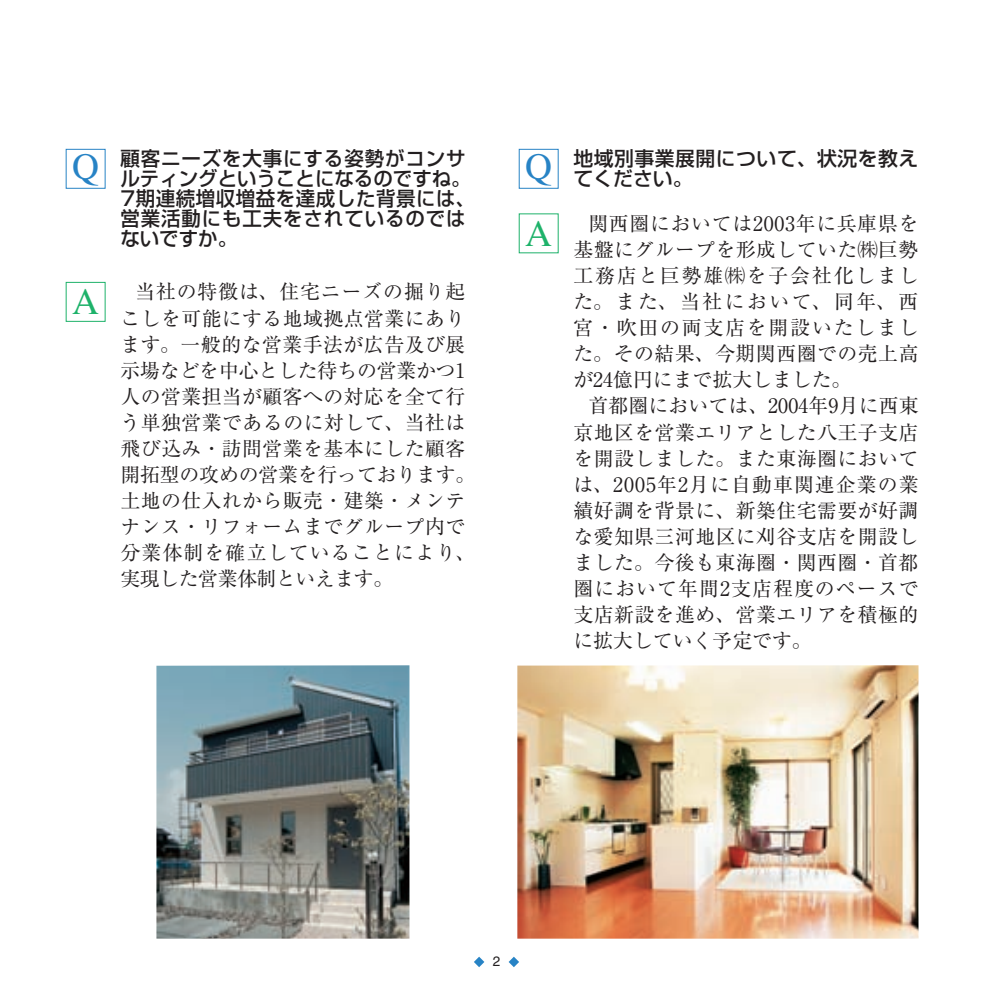
<style>
.page{position:relative;width:993px;height:993px;background:#fff}
.page>*{position:absolute;margin:0;border:0;box-sizing:border-box;transform-origin:0 0}
.t1{font:37.27px "Times LT Std";color:#2783c5}
.t2{font:37.27px "Times LT Std";color:#1eb26a}
.t3{font:19.78px/26.1px "Ryumin Pro";letter-spacing:.025em;color:#231f20;text-align:justify}
.t4{font:500 19.78px/19.8px "Shin Go Pro";letter-spacing:.03em;color:#231f20}
.t5{font:13.65px "Helvetica LT Std";color:#231f20}
</style>
<div class="page">
<svg style="left:474px;top:956px;width:10px;height:10px"></svg>
<svg style="left:508px;top:956px;width:11px;height:10px"></svg>
<img style="left:517px;top:665px;width:401px;height:273px">
<svg style="left:65px;top:148px;width:41px;height:40px"></svg>
<svg style="left:518px;top:148px;width:40px;height:40px"></svg>
<img style="left:156px;top:665px;width:253px;height:273px">
<h1 class="t1" style="left:72px;top:145px;width:28px">Q</h1>
<h1 class="t2" style="left:72px;top:280px;width:28px">A</h1>
<p class="t4" style="left:120px;top:147px;width:356px">顧客ニーズを大事にする姿勢がコンサルティングということになるのですね。<br>7期連続増収増益を達成した背景には、営業活動にも工夫をされているのではないですか。</p>
<p class="t3" style="left:120px;top:277px;width:356px;text-align:left;text-indent:15px">当社の特徴は、住宅ニーズの掘り起こしを可能にする地域拠点営業にあります。一般的な営業手法が広告及び展示場などを中心とした待ちの営業かつ1人の営業担当が顧客への対応を全て行う単独営業であるのに対して、当社は飛び込み・訪問営業を基本にした顧客開拓型の攻めの営業を行っております。土地の仕入れから販売・建築・メンテナンス・リフォームまでグループ内で分業体制を確立していることにより、実現した営業体制といえます。</p>
<h1 class="t1" style="left:525px;top:145px;width:28px">Q</h1>
<h1 class="t2" style="left:525px;top:212px;width:28px">A</h1>
<p class="t4" style="left:573px;top:147px;width:346px">地域別事業展開について、状況を教えてください。</p>
<p class="t3" style="left:573px;top:209px;width:346px;text-indent:15px">関西圏においては2003年に兵庫県を基盤にグループを形成していた㈱巨勢工務店と巨勢雄㈱を子会社化しました。また、当社において、同年、西宮・吹田の両支店を開設いたしました。その結果、今期関西圏での売上高が24億円にまで拡大しました。</p>
<p class="t3" style="left:573px;top:391px;width:346px;text-indent:15px">首都圏においては、2004年9月に西東京地区を営業エリアとした八王子支店を開設しました。また東海圏においては、2005年2月に自動車関連企業の業績好調を背景に、新築住宅需要が好調な愛知県三河地区に刈谷支店を開設しました。今後も東海圏・関西圏・首都圏において年間2支店程度のペースで支店新設を進め、営業エリアを積極的に拡大していく予定です。</p>
<p class="t5" style="left:492px;top:953px;width:9px">2</p>
</div>
